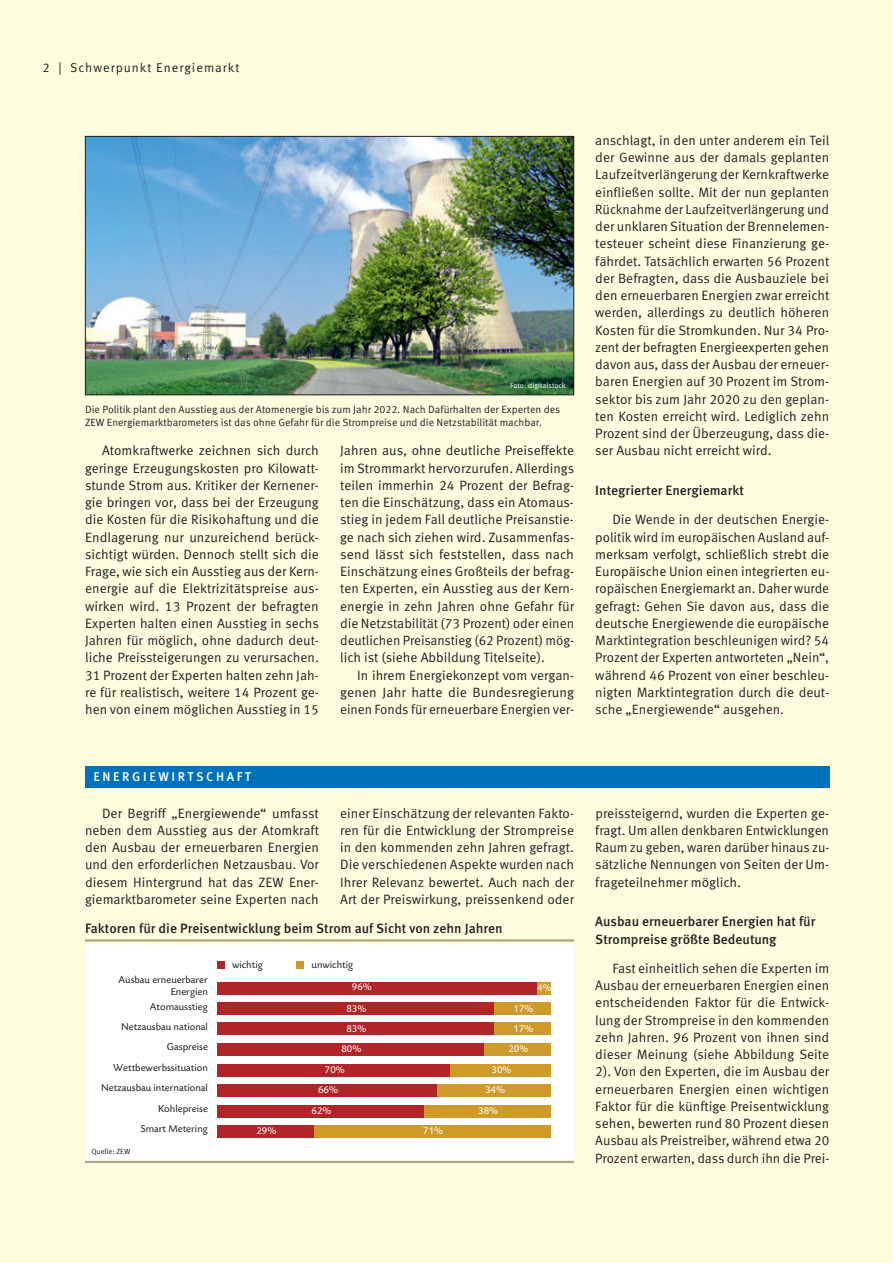
<style>
.page{position:relative;width:893px;height:1263px;background:#fffce0}
.page>*{position:absolute;margin:0;border:0;box-sizing:border-box;transform-origin:0 0}
.t1{font:13.5px/17.2px "Meta Pro";color:#231f20;text-align:justify}
.t2{font:500 13.5px/18px "Meta Pro";color:#231f20}
.t3{font:12.75px "Meta Pro";letter-spacing:.075em;color:#231f20}
.t4{font:500 12.75px "Meta Pro";letter-spacing:.2em;color:#fff}
.t5{font:10.5px/12.8px "Meta Pro";color:#231f20}
.t6{font:10.5px/11.9px "Today SB";color:#231f20;text-align:right}
.t7{font:10.5px "Today SB";color:#fff}
.t8{font:7.5px "Meta Pro";letter-spacing:-.005em;color:#fff}
.t9{font:7.5px "Meta Pro";color:#231f20}
</style>
<div class="page">
<div style="left:85px;top:766px;width:744px;height:21px;background:#0072bc"></div>
<img style="left:87px;top:138px;width:485px;height:255px">
<div style="left:85px;top:136px;width:489px;height:259px;border:1px solid #231f20"></div>
<div style="left:85px;top:944px;width:489px;height:219px;background:#fff"></div>
<div style="left:217px;top:1125px;width:97px;height:12px;background:#b12428"></div>
<div style="left:314px;top:1125px;width:237px;height:12px;background:#ce9b2a"></div>
<div style="left:217px;top:1105px;width:207px;height:12px;background:#b12428"></div>
<div style="left:424px;top:1105px;width:127px;height:12px;background:#ce9b2a"></div>
<div style="left:217px;top:1084px;width:220px;height:13px;background:#b12428"></div>
<div style="left:437px;top:1084px;width:114px;height:13px;background:#ce9b2a"></div>
<div style="left:217px;top:1064px;width:234px;height:12px;background:#b12428"></div>
<div style="left:450px;top:1064px;width:101px;height:12px;background:#ce9b2a"></div>
<div style="left:217px;top:1043px;width:267px;height:12px;background:#b12428"></div>
<div style="left:484px;top:1043px;width:67px;height:12px;background:#ce9b2a"></div>
<div style="left:217px;top:1023px;width:277px;height:12px;background:#b12428"></div>
<div style="left:494px;top:1023px;width:57px;height:12px;background:#ce9b2a"></div>
<div style="left:217px;top:1002px;width:277px;height:12px;background:#b12428"></div>
<div style="left:494px;top:1002px;width:57px;height:12px;background:#ce9b2a"></div>
<div style="left:217px;top:982px;width:320px;height:12px;background:#b12428"></div>
<div style="left:537px;top:982px;width:14px;height:12px;background:#ce9b2a"></div>
<div style="left:217px;top:961px;width:7px;height:8px;background:#b12428"></div>
<div style="left:296px;top:961px;width:8px;height:8px;background:#ce9b2a"></div>
<hr style="left:85px;top:939px;width:489px;height:2px;background:#b1a57b">
<hr style="left:85px;top:1161px;width:489px;height:2px;background:#b1a57b">
<p class="t3" style="left:43px;top:60px;width:199px">2 | Schwerpunkt Energiemarkt</p>
<p class="t8" style="left:510px;top:380px;width:57px">Foto: digitalstock</p>
<p class="t5" style="left:85px;top:404px;width:477px">Die Politik plant den Ausstieg aus der Atomenergie bis zum Jahr 2022. Nach Dafürhalten der Experten des<br>ZEW Energiemarktbarometers ist das ohne Gefahr für die Strompreise und die Netzstabilität machbar.</p>
<p class="t1" style="left:85px;top:442px;width:236px;text-indent:17px">Atomkraftwerke zeichnen sich durch geringe Erzeugungskosten pro Kilowatt&shy;stunde Strom aus. Kritiker der Kernener&shy;gie bringen vor, dass bei der Erzeugung die Kosten für die Risikohaftung und die Endlagerung nur unzureichend berück&shy;sichtigt würden. Dennoch stellt sich die Frage, wie sich ein Ausstieg aus der Kern&shy;energie auf die Elektrizitätspreise aus&shy;wirken wird. 13 Prozent der befragten Experten halten einen Ausstieg in sechs Jahren für möglich, ohne dadurch deut&shy;liche Preissteigerungen zu verursachen.<br>31 Prozent der Experten halten zehn Jah&shy;re für realistisch, weitere 14 Prozent ge&shy;hen von einem möglichen Ausstieg in 15</p>
<p class="t1" style="left:340px;top:442px;width:236px">Jahren aus, ohne deutliche Preiseffekte im Strommarkt hervorzurufen. Allerdings teilen immerhin 24 Prozent der Befrag&shy;ten die Einschätzung, dass ein Atomaus&shy;stieg in jedem Fall deutliche Preisanstie&shy;ge nach sich ziehen wird. Zusammenfas&shy;send lässt sich feststellen, dass nach Einschätzung eines Großteils der befrag&shy;ten Experten, ein Ausstieg aus der Kern&shy;energie in zehn Jahren ohne Gefahr für die Netzstabilität (73 Prozent) oder einen deutlichen Preisanstieg (62 Prozent) mög&shy;lich ist (siehe Abbildung Titelseite).</p>
<p class="t1" style="left:340px;top:667px;width:235px;text-indent:17px">In ihrem Energiekonzept vom vergan&shy;genen Jahr hatte die Bundesregierung einen Fonds für erneuerbare Energien ver-</p>
<p class="t1" style="left:595px;top:132px;width:236px">anschlagt, in den unter anderem ein Teil der Gewinne aus der damals geplanten Laufzeitverlängerung der Kernkraftwerke einfließen sollte. Mit der nun geplanten Rücknahme der Laufzeitverlängerung und der unklaren Situation der Brennelemen&shy;testeuer scheint diese Finanzierung ge&shy;fährdet. Tatsächlich erwarten 56 Prozent der Befragten, dass die Ausbauziele bei den erneuerbaren Energien zwar erreicht werden, allerdings zu deutlich höheren Kosten für die Stromkunden. Nur 34 Pro&shy;zent der befragten Energieexperten gehen davon aus, dass der Ausbau der erneuer&shy;baren Energien auf 30 Prozent im Strom&shy;sektor bis zum Jahr 2020 zu den geplan&shy;ten Kosten erreicht wird. Lediglich zehn Prozent sind der Überzeugung, dass die&shy;ser Ausbau nicht erreicht wird.</p>
<p class="t2" style="left:595px;top:481px;width:150px">Integrierter Energiemarkt</p>
<p class="t1" style="left:595px;top:511px;width:236px;text-indent:17px">Die Wende in der deutschen Energie&shy;politik wird im europäischen Ausland auf&shy;merksam verfolgt, schließlich strebt die Europäische Union einen integrierten eu&shy;ropäischen Energiemarkt an. Daher wurde gefragt: Gehen Sie davon aus, dass die deutsche Energiewende die europäische Marktintegration beschleunigen wird? 54<br>Prozent der Experten antworteten „Nein“, während 46 Prozent von einer beschleu&shy;nigten Marktintegration durch die deut&shy;sche „Energiewende“ ausgehen.</p>
<p class="t4" style="left:94px;top:769px;width:159px">ENERGIEWIRTSCHAFT</p>
<p class="t1" style="left:85px;top:805px;width:236px;text-indent:17px">Der Begriff „Energiewende“ umfasst neben dem Ausstieg aus der Atomkraft den Ausbau der erneuerbaren Energien und den erforderlichen Netzausbau. Vor diesem Hintergrund hat das ZEW Ener&shy;giemarktbarometer seine Experten nach</p>
<p class="t1" style="left:340px;top:805px;width:235px">einer Einschätzung der relevanten Fakto&shy;ren für die Entwicklung der Strompreise in den kommenden zehn Jahren gefragt.<br>Die verschiedenen Aspekte wurden nach Ihrer Relevanz bewertet. Auch nach der Art der Preiswirkung, preissenkend oder</p>
<p class="t1" style="left:595px;top:805px;width:235px">preissteigernd, wurden die Experten ge&shy;fragt. Um allen denkbaren Entwicklungen Raum zu geben, waren darüber hinaus zu&shy;sätzliche Nennungen von Seiten der Um&shy;frageteilnehmer möglich.</p>
<p class="t2" style="left:595px;top:913px;width:222px">Ausbau erneuerbarer Energien hat für<br>Strompreise größte Bedeutung</p>
<p class="t1" style="left:595px;top:960px;width:236px;text-indent:17px">Fast einheitlich sehen die Experten im Ausbau der erneuerbaren Energien einen entscheidenden Faktor für die Entwick&shy;lung der Strompreise in den kommenden zehn Jahren. 96 Prozent von ihnen sind dieser Meinung (siehe Abbildung Seite 2). Von den Experten, die im Ausbau der erneuerbaren Energien einen wichtigen Faktor für die künftige Preisentwicklung sehen, bewerten rund 80 Prozent diesen Ausbau als Preistreiber, während etwa 20<br>Prozent erwarten, dass durch ihn die Prei-</p>
<p class="t2" style="left:85px;top:920px;width:419px">Faktoren für die Preisentwicklung beim Strom auf Sicht von zehn Jahren</p>
<p class="t6" style="left:232px;top:959px;width:32px">wichtig</p>
<p class="t6" style="left:312px;top:959px;width:43px">unwichtig</p>
<p class="t6" style="left:119px;top:974px;width:91px">Ausbau erneuerbarer<br>Energien</p>
<p class="t7" style="left:352px;top:981px;width:21px">96%</p>
<p class="t7" style="left:537px;top:982px;width:16px">4%</p>
<p class="t6" style="left:150px;top:1000px;width:60px">Atomausstieg</p>
<p class="t7" style="left:346px;top:1003px;width:21px">83%</p>
<p class="t7" style="left:514px;top:1003px;width:21px">17%</p>
<p class="t6" style="left:121px;top:1021px;width:88px">Netzausbau national</p>
<p class="t7" style="left:346px;top:1023px;width:21px">83%</p>
<p class="t7" style="left:514px;top:1023px;width:21px">17%</p>
<p class="t6" style="left:167px;top:1041px;width:43px">Gaspreise</p>
<p class="t7" style="left:341px;top:1043px;width:21px">80%</p>
<p class="t7" style="left:508px;top:1043px;width:21px">20%</p>
<p class="t6" style="left:113px;top:1062px;width:96px">Wettbewerbssituation</p>
<p class="t7" style="left:325px;top:1064px;width:21px">70%</p>
<p class="t7" style="left:492px;top:1064px;width:21px">30%</p>
<p class="t6" style="left:101px;top:1082px;width:108px">Netzausbau international</p>
<p class="t7" style="left:318px;top:1084px;width:21px">66%</p>
<p class="t7" style="left:485px;top:1084px;width:21px">34%</p>
<p class="t6" style="left:158px;top:1103px;width:51px">Kohlepreise</p>
<p class="t7" style="left:312px;top:1105px;width:21px">62%</p>
<p class="t7" style="left:478px;top:1105px;width:21px">38%</p>
<p class="t6" style="left:141px;top:1123px;width:69px">Smart Metering</p>
<p class="t7" style="left:256px;top:1125px;width:21px">29%</p>
<p class="t7" style="left:423px;top:1125px;width:21px">71%</p>
<p class="t9" style="left:91px;top:1146px;width:40px">Quelle: ZEW</p>
</div>
